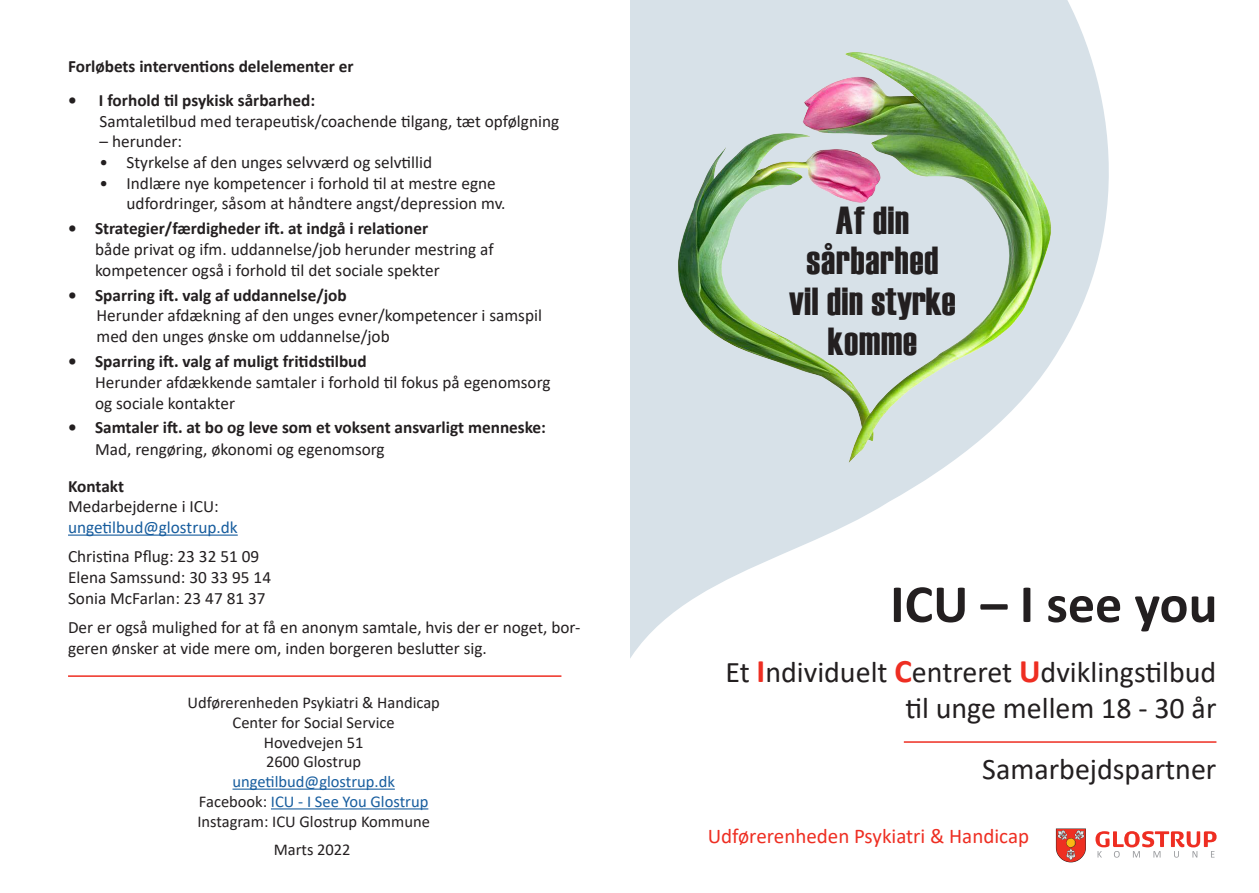
<style>
.page{position:relative;width:1259px;height:893px;background:#fff}
.page>*{position:absolute;margin:0;border:0;box-sizing:border-box;transform-origin:0 0}
.t1{font:700 54px "Calibri";color:#231f20}
.t2{font:39px "Haettenschweiler";letter-spacing:.02em;color:#231f20}
.t3{font:39px "Haettenschweiler";color:#231f20}
.t4{font:30px/36px "Calibri";color:#231f20;text-align:right}
.t5{font:21px "Calibri";color:#ee2e22}
.t6{font:17.25px/20.7px "Calibri";color:#231f20}
.t7{font:700 17.25px "Calibri";color:#231f20}
.t8{font:17.25px "Calibri";color:#175d9e}
.t9{font:16.5px "Calibri";color:#231f20}
.t10{font:16.5px "Calibri";color:#175d9e}
.s1{color:#231f20}
.s2{font-weight:700;font-size:33px;color:#ee2e22}
</style>
<div class="page">
<svg style="left:1095px;top:831px;width:121px;height:27px"></svg>
<svg style="left:1056px;top:828px;width:30px;height:34px"></svg>
<hr style="left:232px;top:789px;width:163px;height:1px;background:#175d9e">
<hr style="left:271px;top:808px;width:157px;height:1px;background:#175d9e">
<hr style="left:904px;top:741px;width:312px;height:2px;background:#ee2e22">
<hr style="left:68px;top:675px;width:493px;height:2px;background:#ee2e22">
<hr style="left:68px;top:534px;width:170px;height:2px;background:#175d9e">
<svg style="left:630px;top:1px;width:479px;height:657px;fill:#d7e1e8"></svg>
<img style="left:674px;top:45px;width:380px;height:420px">
<p class="t7" style="left:68px;top:55px;width:287px">Forløbets interventions delelementer er</p>
<p class="t7" style="left:68px;top:88px;width:249px">• I forhold til psykisk sårbarhed:</p>
<p class="t6" style="left:100px;top:110px;width:461px">Samtaletilbud med terapeutisk/coachende tilgang, tæt opfølgning</p>
<p class="t6" style="left:100px;top:131px;width:84px">– herunder:</p>
<p class="t6" style="left:100px;top:152px;width:334px">• Styrkelse af den unges selvværd og selvtillid</p>
<p class="t6" style="left:127px;top:172px;width:380px;text-indent:-27px">• Indlære nye kompetencer i forhold til at mestre egne udfordringer, såsom at håndtere angst/depression mv.</p>
<p class="t7" style="left:68px;top:216px;width:362px">• Strategier/færdigheder ift. at indgå i relationer</p>
<p class="t6" style="left:95px;top:239px;width:400px">både privat og ifm. uddannelse/job herunder mestring af kompetencer også i forhold til det sociale spekter</p>
<p class="t7" style="left:68px;top:283px;width:280px">• Sparring ift. valg af uddannelse/job</p>
<p class="t6" style="left:97px;top:305px;width:447px">Herunder afdækning af den unges evner/kompetencer i samspil med den unges ønske om uddannelse/job</p>
<p class="t7" style="left:68px;top:349px;width:300px">• Sparring ift. valg af muligt fritidstilbud</p>
<p class="t6" style="left:95px;top:371px;width:457px">Herunder afdækkende samtaler i forhold til fokus på egenomsorg og sociale kontakter</p>
<p class="t7" style="left:68px;top:416px;width:479px">• Samtaler ift. at bo og leve som et voksent ansvarligt menneske:</p>
<p class="t6" style="left:95px;top:439px;width:291px">Mad, rengøring, økonomi og egenomsorg</p>
<p class="t7" style="left:68px;top:474px;width:58px">Kontakt</p>
<p class="t6" style="left:68px;top:496px;width:152px">Medarbejderne i ICU:</p>
<p class="t8" style="left:68px;top:515px;width:171px">ungetilbud@glostrup.dk</p>
<p class="t6" style="left:68px;top:546px;width:193px">Christina Pflug: 23 32 51 09</p>
<p class="t6" style="left:68px;top:567px;width:204px">Elena Samssund: 30 33 95 14</p>
<p class="t6" style="left:68px;top:587px;width:199px">Sonia McFarlan: 23 47 81 37</p>
<p class="t6" style="left:68px;top:616px;width:514px">Der er også mulighed for at få en anonym samtale, hvis der er noget, bor&shy;geren ønsker at vide mere om, inden borgeren beslutter sig.</p>
<p class="t9" style="left:187px;top:691px;width:254px">Udførerenheden Psykiatri &amp; Handicap</p>
<p class="t9" style="left:233px;top:711px;width:164px">Center for Social Service</p>
<p class="t9" style="left:264px;top:731px;width:101px">Hovedvejen 51</p>
<p class="t9" style="left:266px;top:750px;width:96px">2600 Glostrup</p>
<p class="t10" style="left:232px;top:770px;width:164px">ungetilbud@glostrup.dk</p>
<p class="t10" style="left:199px;top:790px;width:231px"><span class="s1">Facebook:</span> ICU - I See You Glostrup</p>
<p class="t9" style="left:197px;top:810px;width:234px">Instagram: ICU Glostrup Kommune</p>
<p class="t9" style="left:274px;top:838px;width:78px">Marts 2022</p>
<p class="t2" style="left:836px;top:193px;width:75px">Af din</p>
<p class="t2" style="left:806px;top:234px;width:133px">sårbarhed</p>
<p class="t3" style="left:789px;top:274px;width:168px">vil din styrke</p>
<p class="t2" style="left:828px;top:315px;width:91px">komme</p>
<p class="t1" style="left:890px;top:566px;width:329px">ICU – I see you</p>
<p class="t4" style="left:725px;top:653px;width:492px">Et <span class="s2">I</span>ndividuelt <span class="s2">C</span>entreret <span class="s2">U</span>dviklingstilbud til unge mellem 18 - 30 år</p>
<p class="t4" style="left:982px;top:751px;width:236px">Samarbejdspartner</p>
<p class="t5" style="left:707px;top:822px;width:323px">Udførerenheden Psykiatri &amp; Handicap</p>
</div>
